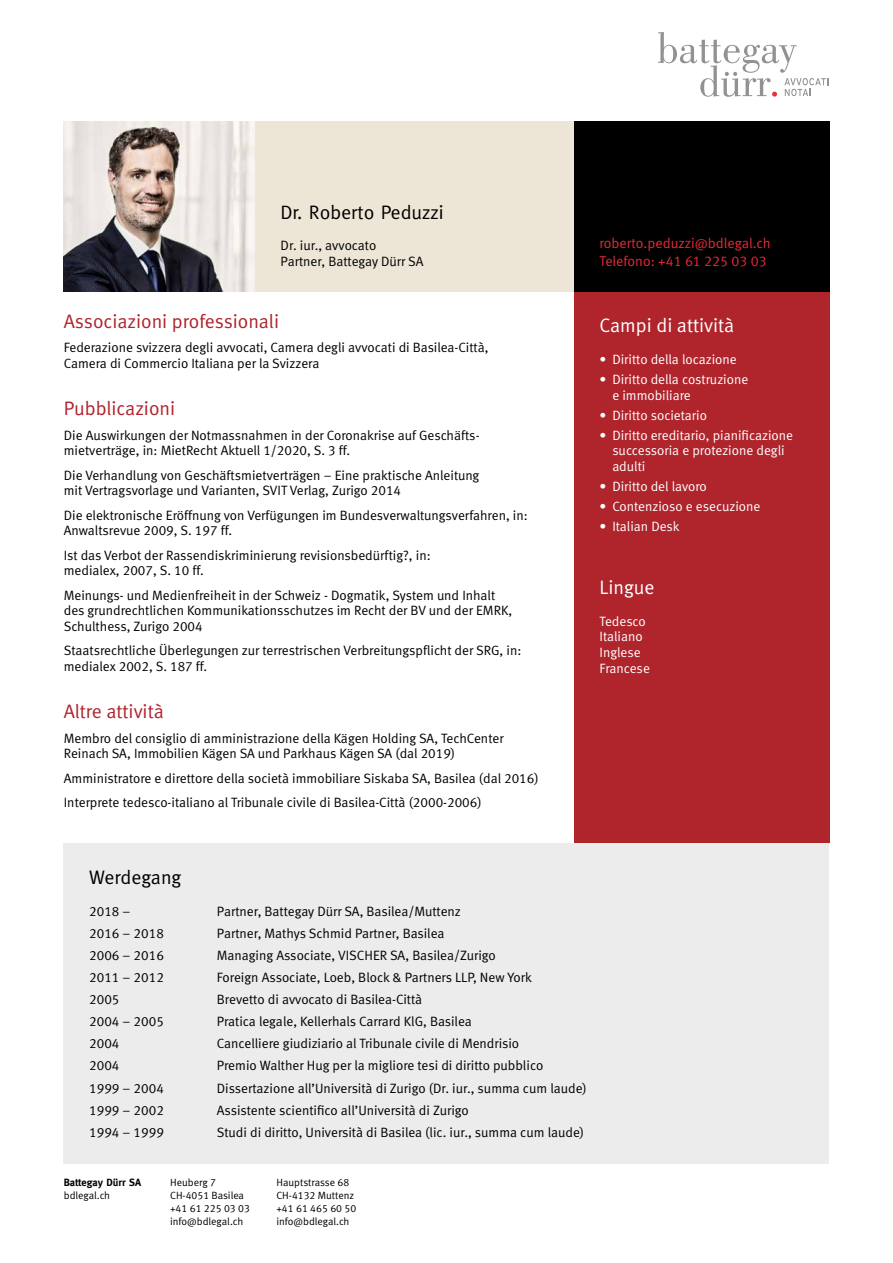
<style>
.page{position:relative;width:893px;height:1263px;background:#fff}
.page>*{position:absolute;margin:0;border:0;box-sizing:border-box;transform-origin:0 0}
.t1{font:19.5px "Meta Normal LF";color:#b0242c}
.t2{font:19.5px "Meta Normal LF";color:#fff}
.t3{font:19.5px "Meta";color:#000}
.t4{font:19.5px "Meta Normal LF";letter-spacing:-.005em;color:#000}
.t5{font:14.25px/18px "Meta Normal LF";color:#e82837}
.t6{font:13.5px/15.8px "Meta Normal LF";color:#000}
.t7{font:13.5px/15.8px "Meta Normal LF";color:#fff}
.t8{font:10.5px/12.8px "Meta Normal LF";color:#000}
.t9{font:700 10.5px "Meta";color:#000}
</style>
<div class="page">
<img style="left:64px;top:121px;width:191px;height:170px">
<div style="left:255px;top:121px;width:319px;height:170px;background:#ede6d7"></div>
<div style="left:64px;top:843px;width:765px;height:320px;background:#ececed"></div>
<div style="left:574px;top:291px;width:255px;height:552px;background:#b0242c"></div>
<div style="left:574px;top:121px;width:255px;height:170px;background:#000"></div>
<svg style="left:658px;top:32px;width:170px;height:65px"></svg>
<h1 class="t3" style="left:281px;top:200px;width:164px">Dr. Roberto Peduzzi</h1>
<p class="t6" style="left:281px;top:237px;width:144px">Dr. iur., avvocato<br>Partner, Battegay Dürr SA</p>
<h1 class="t1" style="left:64px;top:310px;width:217px">Associazioni professionali</h1>
<p class="t6" style="left:64px;top:340px;width:426px">Federazione svizzera degli avvocati, Camera degli avvocati di Basilea-Città,<br>Camera di Commercio Italiana per la Svizzera</p>
<h1 class="t1" style="left:64px;top:397px;width:113px">Pubblicazioni</h1>
<p class="t6" style="left:64px;top:427px;width:417px">Die Auswirkungen der Notmassnahmen in der Coronakrise auf Geschäfts&shy;mietverträge, in: MietRecht Aktuell 1/2020, S. 3 ff.</p>
<p class="t6" style="left:64px;top:467px;width:417px">Die Verhandlung von Geschäftsmietverträgen – Eine praktische Anleitung mit Vertragsvorlage und Varianten, SVIT Verlag, Zurigo 2014</p>
<p class="t6" style="left:64px;top:507px;width:465px">Die elektronische Eröffnung von Verfügungen im Bundesverwaltungsverfahren, in:<br>Anwaltsrevue 2009, S. 197 ff.</p>
<p class="t6" style="left:64px;top:547px;width:368px">Ist das Verbot der Rassendiskriminierung revisionsbedürftig?, in: medialex, 2007, S. 10 ff.</p>
<p class="t6" style="left:64px;top:587px;width:450px">Meinungs- und Medienfreiheit in der Schweiz - Dogmatik, System und Inhalt des grundrechtlichen Kommunikationsschutzes im Recht der BV und der EMRK,<br>Schulthess, Zurigo 2004</p>
<p class="t6" style="left:64px;top:643px;width:459px">Staatsrechtliche Überlegungen zur terrestrischen Verbreitungspflicht der SRG, in: medialex 2002, S. 187 ff.</p>
<h1 class="t1" style="left:64px;top:700px;width:102px">Altre attività</h1>
<p class="t6" style="left:64px;top:730px;width:441px">Membro del consiglio di amministrazione della Kägen Holding SA, TechCenter<br>Reinach SA, Immobilien Kägen SA und Parkhaus Kägen SA (dal 2019)</p>
<p class="t6" style="left:64px;top:766px;width:476px;line-height:24.3px">Amministratore e direttore della società immobiliare Siskaba SA, Basilea (dal 2016)<br>Interprete tedesco-italiano al Tribunale civile di Basilea-Città (2000-2006)</p>
<p class="t5" style="left:600px;top:234px;width:173px">roberto.peduzzi@bdlegal.ch<br>Telefono: +41 61 225 03 03</p>
<h1 class="t2" style="left:600px;top:314px;width:136px">Campi di attività</h1>
<p class="t7" style="left:600px;top:351px;width:139px">• Diritto della locazione</p>
<p class="t7" style="left:612px;top:371px;width:137px;text-indent:-13px">• Diritto della costruzione e immobiliare</p>
<p class="t7" style="left:600px;top:407px;width:109px">• Diritto societario</p>
<p class="t7" style="left:612px;top:427px;width:182px;text-indent:-13px">• Diritto ereditario, pianificazione successoria e protezione degli adulti</p>
<p class="t7" style="left:600px;top:478px;width:109px">• Diritto del lavoro</p>
<p class="t7" style="left:600px;top:498px;width:162px">• Contenzioso e esecuzione</p>
<p class="t7" style="left:600px;top:518px;width:82px">• Italian Desk</p>
<h1 class="t2" style="left:600px;top:576px;width:56px">Lingue</h1>
<p class="t7" style="left:600px;top:613px;width:52px">Tedesco<br>Italiano<br>Inglese<br>Francese</p>
<h1 class="t4" style="left:89px;top:866px;width:94px">Werdegang</h1>
<p class="t6" style="left:89px;top:903px;width:43px">2018 –</p>
<p class="t6" style="left:217px;top:903px;width:246px">Partner, Battegay Dürr SA, Basilea/Muttenz</p>
<p class="t6" style="left:89px;top:925px;width:76px">2016 – 2018</p>
<p class="t6" style="left:217px;top:925px;width:229px">Partner, Mathys Schmid Partner, Basilea</p>
<p class="t6" style="left:89px;top:947px;width:76px">2006 – 2016</p>
<p class="t6" style="left:217px;top:947px;width:280px">Managing Associate, VISCHER SA, Basilea/Zurigo</p>
<p class="t6" style="left:89px;top:969px;width:76px">2011 – 2012</p>
<p class="t6" style="left:217px;top:969px;width:317px">Foreign Associate, Loeb, Block &amp; Partners LLP, New York</p>
<p class="t6" style="left:89px;top:991px;width:32px">2005</p>
<p class="t6" style="left:217px;top:991px;width:207px">Brevetto di avvocato di Basilea-Città</p>
<p class="t6" style="left:89px;top:1013px;width:76px">2004 – 2005</p>
<p class="t6" style="left:217px;top:1013px;width:256px">Pratica legale, Kellerhals Carrard KlG, Basilea</p>
<p class="t6" style="left:89px;top:1035px;width:32px">2004</p>
<p class="t6" style="left:217px;top:1035px;width:304px">Cancelliere giudiziario al Tribunale civile di Mendrisio</p>
<p class="t6" style="left:89px;top:1058px;width:32px">2004</p>
<p class="t6" style="left:217px;top:1058px;width:328px">Premio Walther Hug per la migliore tesi di diritto pubblico</p>
<p class="t6" style="left:89px;top:1080px;width:76px">1999 – 2004</p>
<p class="t6" style="left:217px;top:1080px;width:371px">Dissertazione all’Università di Zurigo (Dr. iur., summa cum laude)</p>
<p class="t6" style="left:89px;top:1102px;width:76px">1999 – 2002</p>
<p class="t6" style="left:217px;top:1102px;width:253px">Assistente scientifico all’Università di Zurigo</p>
<p class="t6" style="left:89px;top:1124px;width:76px">1994 – 1999</p>
<p class="t6" style="left:217px;top:1124px;width:369px">Studi di diritto, Università di Basilea (lic. iur., summa cum laude)</p>
<p class="t9" style="left:64px;top:1176px;width:79px">Battegay Dürr SA</p>
<p class="t8" style="left:64px;top:1189px;width:48px">bdlegal.ch</p>
<p class="t8" style="left:170px;top:1176px;width:81px">Heuberg 7<br>CH-4051 Basilea +41 61 225 03 03 info@bdlegal.ch</p>
<p class="t8" style="left:276px;top:1176px;width:81px">Hauptstrasse 68<br>CH-4132 Muttenz +41 61 465 60 50 info@bdlegal.ch</p>
</div>
